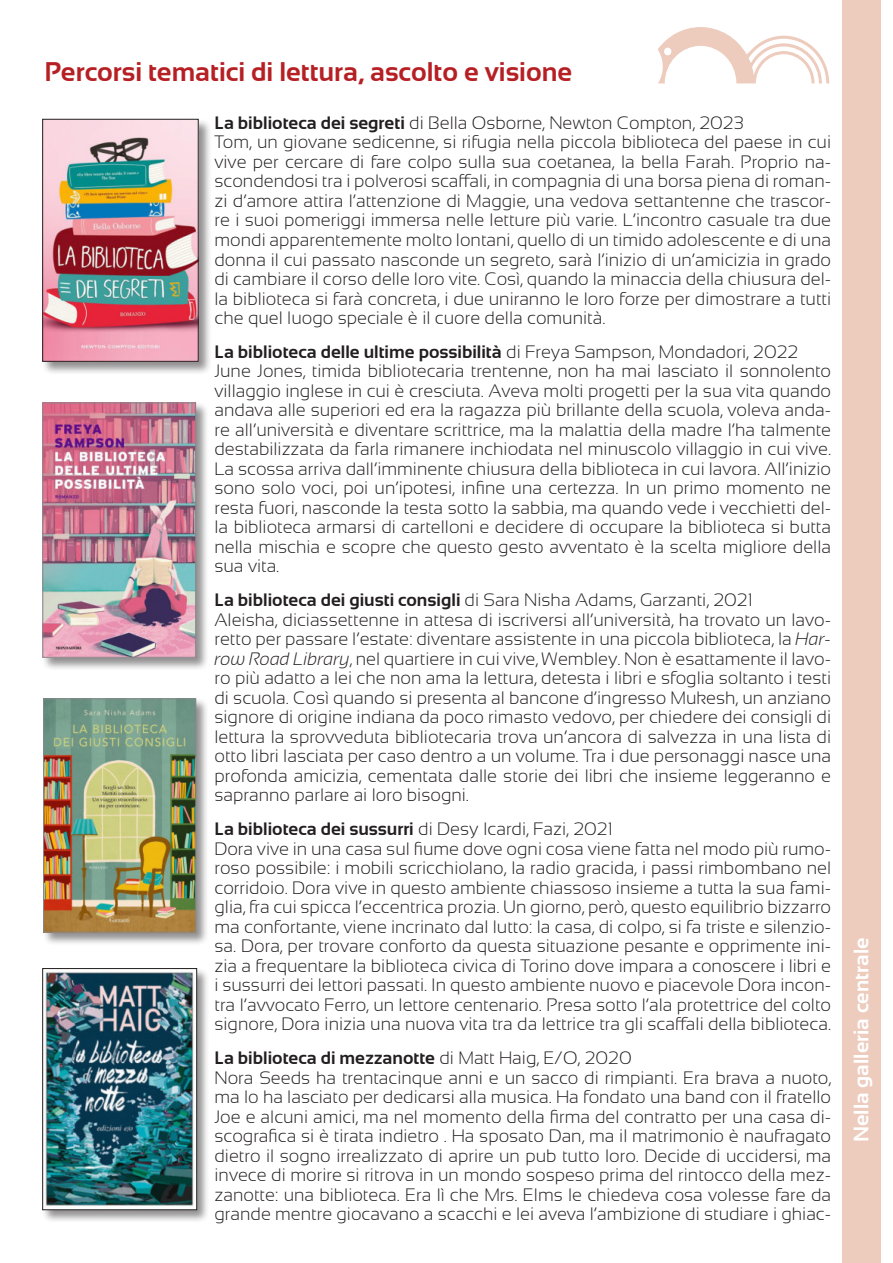
<style>
.page{position:relative;width:893px;height:1263px;background:#fff}
.page>*{position:absolute;margin:0;border:0;box-sizing:border-box;transform-origin:0 0}
.t1{font:700 27px "Sansation";color:#b62024}
.t2{font:700 21px "Sansation";color:#fff}
.t3{font:300 18px/19.5px "Sansation";color:#231f20}
.s1{font-weight:700}
.s2{font-style:italic}
</style>
<div class="page">
<svg style="left:658px;top:27px;width:171px;height:56px"></svg>
<div style="left:842px;top:0;width:38px;height:1263px;background:#edcbbd"></div>
<div style="left:42px;top:118px;width:170px;height:257px;background:#231f20;opacity:.5"></div>
<img style="left:44px;top:121px;width:152px;height:238px">
<div style="left:42px;top:119px;width:156px;height:242px;border:1px solid #231f20"></div>
<div style="left:42px;top:967px;width:168px;height:256px;background:#231f20;opacity:.5"></div>
<img style="left:44px;top:970px;width:151px;height:238px">
<div style="left:42px;top:968px;width:155px;height:242px;border:1px solid #231f20"></div>
<div style="left:42px;top:402px;width:167px;height:269px;background:#231f20;opacity:.5"></div>
<img style="left:45px;top:405px;width:149px;height:250px">
<div style="left:43px;top:403px;width:153px;height:254px;border:1px solid #86888b"></div>
<div style="left:43px;top:698px;width:166px;height:247px;background:#231f20;opacity:.5"></div>
<img style="left:45px;top:701px;width:149px;height:229px">
<div style="left:43px;top:699px;width:153px;height:233px;border:1px solid #86888b"></div>
<h1 class="t1" style="left:44px;top:62px;width:529px">Percorsi tematici di lettura, ascolto e visione</h1>
<p class="t3" style="left:214px;top:114px;width:618px"><span class="s1">La biblioteca dei segreti</span> di Bella Osborne, Newton Compton, 2023<br>Tom, un giovane sedicenne, si rifugia nella piccola biblioteca del paese in cui vive per cercare di fare colpo sulla sua coetanea, la bella Farah. Proprio na&shy;scondendosi tra i polverosi scaffali, in compagnia di una borsa piena di roman&shy;zi d’amore attira l’attenzione di Maggie, una vedova settantenne che trascor&shy;re i suoi pomeriggi immersa nelle letture più varie. L’incontro casuale tra due mondi apparentemente molto lontani, quello di un timido adolescente e di una donna il cui passato nasconde un segreto, sarà l’inizio di un’amicizia in grado di cambiare il corso delle loro vite. Così, quando la minaccia della chiusura del&shy;la biblioteca si farà concreta, i due uniranno le loro forze per dimostrare a tutti che quel luogo speciale è il cuore della comunità.</p>
<p class="t3" style="left:214px;top:343px;width:618px"><span class="s1">La biblioteca delle ultime possibilità</span> di Freya Sampson, Mondadori, 2022<br>June Jones, timida bibliotecaria trentenne, non ha mai lasciato il sonnolento villaggio inglese in cui è cresciuta. Aveva molti progetti per la sua vita quando andava alle superiori ed era la ragazza più brillante della scuola, voleva anda&shy;re all’università e diventare scrittrice, ma la malattia della madre l’ha talmente destabilizzata da farla rimanere inchiodata nel minuscolo villaggio in cui vive.<br>La scossa arriva dall’imminente chiusura della biblioteca in cui lavora. All’inizio sono solo voci, poi un’ipotesi, infine una certezza. In un primo momento ne resta fuori, nasconde la testa sotto la sabbia, ma quando vede i vecchietti del&shy;la biblioteca armarsi di cartelloni e decidere di occupare la biblioteca si butta nella mischia e scopre che questo gesto avventato è la scelta migliore della sua vita.</p>
<p class="t3" style="left:214px;top:592px;width:618px"><span class="s1">La biblioteca dei giusti consigli</span> di Sara Nisha Adams, Garzanti, 2021<br>Aleisha, diciassettenne in attesa di iscriversi all’università, ha trovato un lavo&shy;retto per passare l’estate: diventare assistente in una piccola biblioteca, la <span class="s2">Har&shy;row Road Library</span>, nel quartiere in cui vive, Wembley. Non è esattamente il lavo&shy;ro più adatto a lei che non ama la lettura, detesta i libri e sfoglia soltanto i testi di scuola. Così quando si presenta al bancone d’ingresso Mukesh, un anziano signore di origine indiana da poco rimasto vedovo, per chiedere dei consigli di lettura la sprovveduta bibliotecaria trova un’ancora di salvezza in una lista di otto libri lasciata per caso dentro a un volume. Tra i due personaggi nasce una profonda amicizia, cementata dalle storie dei libri che insieme leggeranno e sapranno parlare ai loro bisogni.</p>
<p class="t3" style="left:214px;top:821px;width:618px"><span class="s1">La biblioteca dei sussurri</span> di Desy Icardi, Fazi, 2021<br>Dora vive in una casa sul fiume dove ogni cosa viene fatta nel modo più rumo&shy;roso possibile: i mobili scricchiolano, la radio gracida, i passi rimbombano nel corridoio. Dora vive in questo ambiente chiassoso insieme a tutta la sua fami&shy;glia, fra cui spicca l’eccentrica prozia. Un giorno, però, questo equilibrio bizzarro ma confortante, viene incrinato dal lutto: la casa, di colpo, si fa triste e silenzio&shy;sa. Dora, per trovare conforto da questa situazione pesante e opprimente ini&shy;zia a frequentare la biblioteca civica di Torino dove impara a conoscere i libri e i sussurri dei lettori passati. In questo ambiente nuovo e piacevole Dora incon&shy;tra l’avvocato Ferro, un lettore centenario. Presa sotto l’ala protettrice del colto signore, Dora inizia una nuova vita tra da lettrice tra gli scaffali della biblioteca.</p>
<p class="t3" style="left:215px;top:1050px;width:618px"><span class="s1">La biblioteca di mezzanotte</span> di Matt Haig, E/O, 2020<br>Nora Seeds ha trentacinque anni e un sacco di rimpianti. Era brava a nuoto, ma lo ha lasciato per dedicarsi alla musica. Ha fondato una band con il fratello Joe e alcuni amici, ma nel momento della firma del contratto per una casa di&shy;scografica si è tirata indietro . Ha sposato Dan, ma il matrimonio è naufragato dietro il sogno irrealizzato di aprire un pub tutto loro. Decide di uccidersi, ma invece di morire si ritrova in un mondo sospeso prima del rintocco della mez&shy;zanotte: una biblioteca. Era lì che Mrs. Elms le chiedeva cosa volesse fare da grande mentre giocavano a scacchi e lei aveva l’ambizione di studiare i ghiac-</p>
<p class="t2" style="left:854px;top:1142px;width:206px;rotate:-90deg">Nella galleria centrale</p>
</div>
